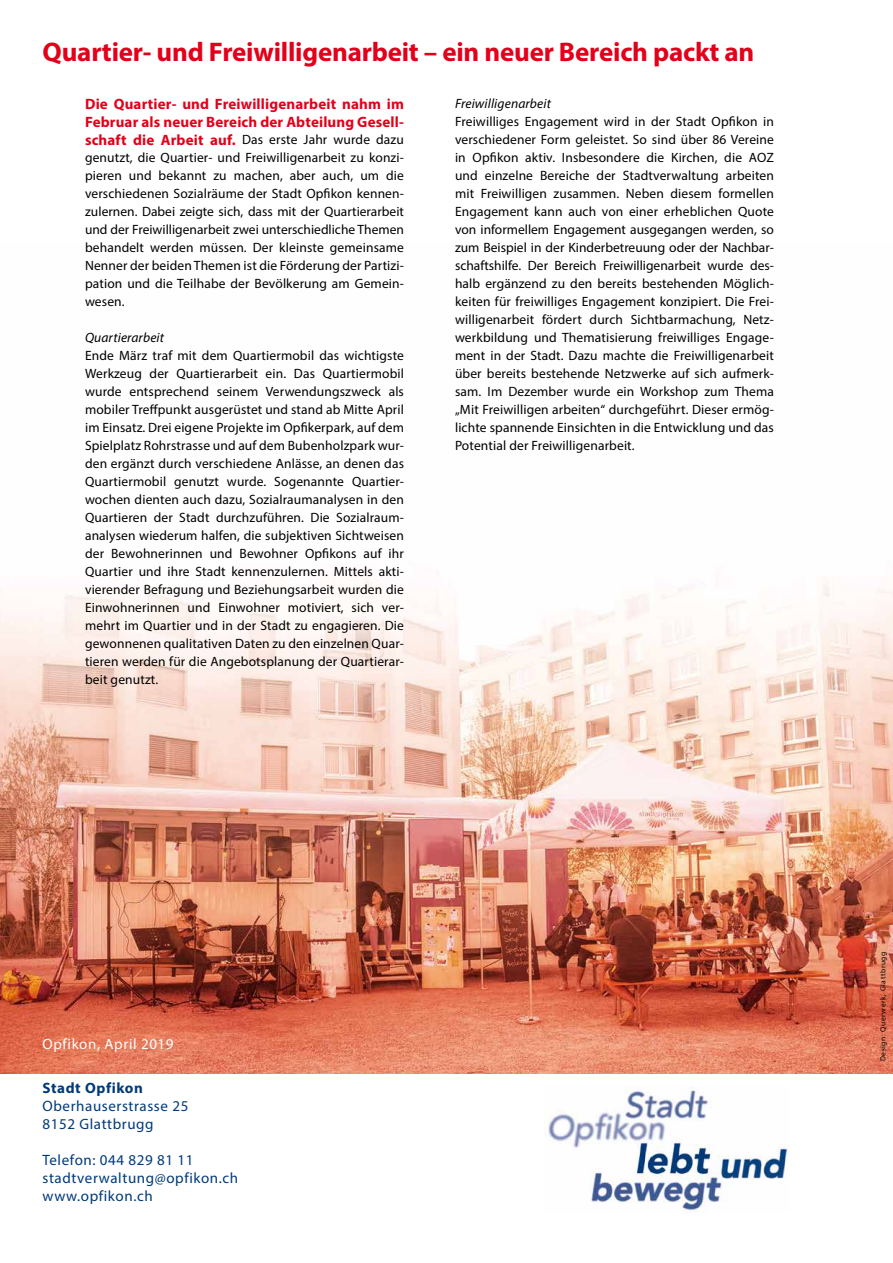
<style>
.page{position:relative;width:893px;height:1263px;background:#fff}
.page>*{position:absolute;margin:0;border:0;box-sizing:border-box;transform-origin:0 0}
.t1{font:700 27px "Myriad Pro";letter-spacing:-.01em;color:#e2001a}
.t2{font:15px/18px "Myriad Pro";letter-spacing:.04em;color:#003a79}
.t3{font:700 15px/18px "Myriad Pro";letter-spacing:.01em;color:#e2001a}
.t4{font:15px "Myriad Pro";letter-spacing:.04em;color:#fff}
.t5{font:700 15px "Myriad Pro";letter-spacing:.04em;color:#003a79}
.t6{font:13.5px/18px "Myriad Pro";letter-spacing:.01em;color:#000;text-align:justify}
.t7{font:italic 13.5px "Myriad Pro";letter-spacing:.01em;color:#000}
.t8{font:7.5px "Myriad Pro";letter-spacing:.08em;color:#000}
.s1{font-weight:700;font-size:15px;color:#e2001a}
</style>
<div class="page">
<img style="left:0;top:576px;width:893px;height:497px">
<img style="left:544px;top:1086px;width:244px;height:125px">
<h1 class="t1" style="left:43px;top:34px;width:713px">Quartier- und Freiwilligenarbeit – ein neuer Bereich packt an</h1>
<p class="t3" style="left:85px;top:95px;width:320px">Die Quartier- und Freiwilligenarbeit nahm im<br>Februar als neuer Bereich der Abteilung Gesell-</p>
<p class="t6" style="left:85px;top:130px;width:320px"><span class="s1">schaft die Arbeit auf.</span> Das erste Jahr wurde dazu genutzt, die Quartier- und Freiwilligenarbeit zu konzi&shy;pieren und bekannt zu machen, aber auch, um die verschiedenen Sozialräume der Stadt Opfikon kennen&shy;zulernen. Dabei zeigte sich, dass mit der Quartierarbeit und der Freiwilligenarbeit zwei unterschiedliche Themen behandelt werden müssen. Der kleinste gemeinsame Nenner der beiden Themen ist die Förderung der Partizi&shy;pation und die Teilhabe der Bevölkerung am Gemein&shy;wesen.</p>
<p class="t7" style="left:85px;top:329px;width:81px">Quartierarbeit</p>
<p class="t6" style="left:85px;top:346px;width:320px">Ende März traf mit dem Quartiermobil das wichtigste Werkzeug der Quartierarbeit ein. Das Quartiermobil wurde entsprechend seinem Verwendungszweck als mobiler Treffpunkt ausgerüstet und stand ab Mitte April im Einsatz. Drei eigene Projekte im Opfikerpark, auf dem Spielplatz Rohrstrasse und auf dem Bubenholzpark wur&shy;den ergänzt durch verschiedene Anlässe, an denen das Quartiermobil genutzt wurde. Sogenannte Quartier&shy;wochen dienten auch dazu, Sozialraumanalysen in den Quartieren der Stadt durchzuführen. Die Sozialraum&shy;analysen wiederum halfen, die subjektiven Sichtweisen der Bewohnerinnen und Bewohner Opfikons auf ihr Quartier und ihre Stadt kennenzulernen. Mittels akti&shy;vierender Befragung und Beziehungsarbeit wurden die Einwohnerinnen und Einwohner motiviert, sich ver&shy;mehrt im Quartier und in der Stadt zu engagieren. Die gewonnenen qualitativen Daten zu den einzelnen Quar&shy;tieren werden für die Angebotsplanung der Quartierar&shy;beit genutzt.</p>
<p class="t7" style="left:455px;top:95px;width:97px">Freiwilligenarbeit</p>
<p class="t6" style="left:455px;top:112px;width:320px">Freiwilliges Engagement wird in der Stadt Opfikon in verschiedener Form geleistet. So sind über 86 Vereine in Opfikon aktiv. Insbesondere die Kirchen, die AOZ und einzelne Bereiche der Stadtverwaltung arbeiten mit Freiwilligen zusammen. Neben diesem formellen Engagement kann auch von einer erheblichen Quote von informellem Engagement ausgegangen werden, so zum Beispiel in der Kinderbetreuung oder der Nachbar&shy;schaftshilfe. Der Bereich Freiwilligenarbeit wurde des&shy;halb ergänzend zu den bereits bestehenden Möglich&shy;keiten für freiwilliges Engagement konzipiert. Die Frei&shy;willigenarbeit fördert durch Sichtbarmachung, Netz&shy;werkbildung und Thematisierung freiwilliges Engage&shy;ment in der Stadt. Dazu machte die Freiwilligenarbeit über bereits bestehende Netzwerke auf sich aufmerk&shy;sam. Im Dezember wurde ein Workshop zum Thema „Mit Freiwilligen arbeiten“ durchgeführt. Dieser ermög&shy;lichte spannende Einsichten in die Entwicklung und das Potential der Freiwilligenarbeit.</p>
<p class="t4" style="left:43px;top:1035px;width:133px">Opfikon, April 2019</p>
<p class="t5" style="left:43px;top:1078px;width:102px">Stadt Opfikon</p>
<p class="t2" style="left:43px;top:1097px;width:147px">Oberhauserstrasse 25<br>8152 Glattbrugg</p>
<p class="t2" style="left:43px;top:1151px;width:197px">Telefon: 044 829 81 11 stadtverwaltung@opfikon.ch www.opfikon.ch</p>
<p class="t8" style="left:878px;top:1061px;width:111px;rotate:-90deg">Design: Querwerk, Glattbrugg</p>
</div>
